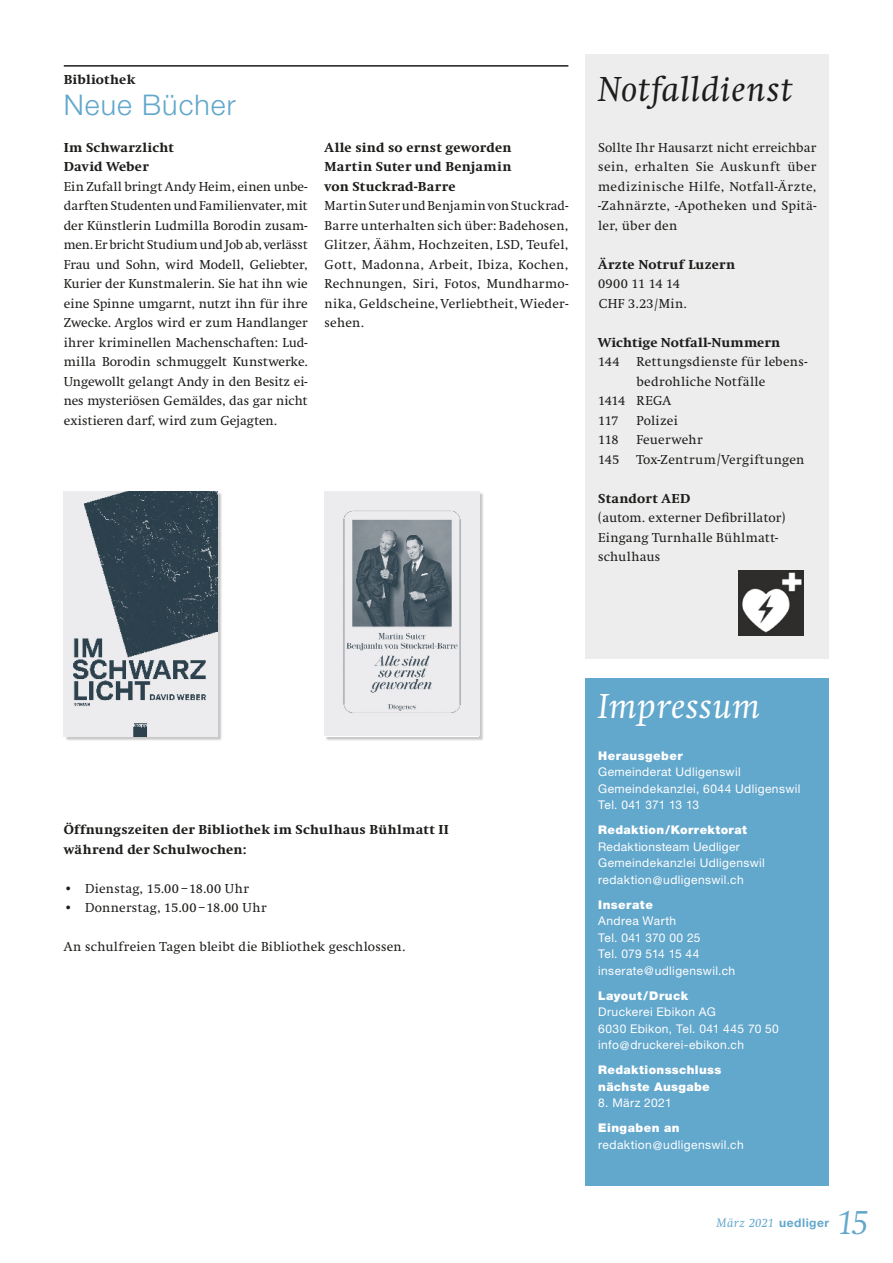
<style>
.page{position:relative;width:893px;height:1263px;background:#fff}
.page>*{position:absolute;margin:0;border:0;box-sizing:border-box;transform-origin:0 0}
.t1{font:italic 36px "Swift";letter-spacing:.025em;color:#1d1d1b}
.t2{font:italic 36px "Swift";letter-spacing:.02em;color:#fff}
.t3{font:italic 300 36px "Swift";color:#62a7cc}
.t4{font:300 28.5px "Helvetica Neue";letter-spacing:.04em;color:#62a7cc}
.t5{font:13.5px/19.5px "Swift";letter-spacing:.015em;color:#1d1d1b;text-align:justify}
.t6{font:800 13.5px/19.5px "Swift";letter-spacing:.02em;color:#1d1d1b}
.t7{font:italic 12.75px "Swift";letter-spacing:.045em;color:#62a7cc}
.t8{font:12px/16.5px "Helvetica Neue";letter-spacing:.03em;color:#fff}
.t9{font:900 12px/16.5px "Helvetica Neue";letter-spacing:.035em;color:#fff}
.s1{font-family:"Helvetica Neue";font-weight:700;font-style:normal;font-size:12px}
</style>
<div class="page">
<div style="left:585px;top:54px;width:244px;height:604px;background:#ededed"></div>
<img style="left:738px;top:570px;width:66px;height:66px">
<div style="left:585px;top:678px;width:244px;height:507px;background:#62a7cc"></div>
<hr style="left:64px;top:65px;width:504px;height:2px;background:#1d1d1b">
<div style="left:65px;top:492px;width:157px;height:249px;background:#1d1d1b;opacity:.25"></div>
<img style="left:64px;top:491px;width:154px;height:245px">
<div style="left:326px;top:492px;width:158px;height:250px;background:#1d1d1b;opacity:.25"></div>
<img style="left:325px;top:491px;width:154px;height:245px">
<p class="t6" style="left:64px;top:70px;width:73px">Bibliothek</p>
<h2 class="t4" style="left:64px;top:88px;width:174px">Neue Bücher</h2>
<p class="t6" style="left:64px;top:137px;width:112px">Im Schwarzlicht<br>David Weber</p>
<p class="t5" style="left:64px;top:177px;width:245px">Ein Zufall bringt Andy Heim, einen unbe&shy;darften Studenten und Familienvater, mit der Künstlerin Ludmilla Borodin zusam&shy;men. Er bricht Studium und Job ab, verlässt Frau und Sohn, wird Modell, Geliebter, Kurier der Kunstmalerin. Sie hat ihn wie eine Spinne umgarnt, nutzt ihn für ihre Zwecke. Arglos wird er zum Handlanger ihrer kriminellen Machenschaften: Lud&shy;milla Borodin schmuggelt Kunstwerke.<br>Ungewollt gelangt Andy in den Besitz ei&shy;nes mysteriösen Gemäldes, das gar nicht existieren darf, wird zum Gejagten.</p>
<p class="t6" style="left:325px;top:137px;width:188px;text-align:justify">Alle sind so ernst geworden Martin Suter und Benjamin von Stuckrad-Barre</p>
<p class="t5" style="left:325px;top:196px;width:245px">Martin Suter und Benjamin von Stuckrad-Barre unterhalten sich über: Badehosen, Glitzer, Äähm, Hochzeiten, LSD, Teufel, Gott, Madonna, Arbeit, Ibiza, Kochen, Rechnungen, Siri, Fotos, Mundharmo&shy;nika, Geldscheine, Verliebtheit, Wieder&shy;sehen.</p>
<h1 class="t1" style="left:598px;top:69px;width:195px">Notfalldienst</h1>
<p class="t5" style="left:598px;top:138px;width:220px">Sollte Ihr Hausarzt nicht erreichbar sein, erhalten Sie Auskunft über medizinische Hilfe, Notfall-Ärzte, -Zahnärzte, -Apotheken und Spitä&shy;ler, über den</p>
<p class="t6" style="left:598px;top:254px;width:138px">Ärzte Notruf Luzern</p>
<p class="t5" style="left:598px;top:274px;width:90px">0900 11 14 14<br>CHF 3.23/Min.</p>
<p class="t6" style="left:598px;top:332px;width:184px">Wichtige Notfall-Nummern</p>
<p class="t5" style="left:598px;top:352px;width:211px">144 Rettungsdienste für lebens-</p>
<p class="t5" style="left:636px;top:372px;width:130px">bedrohliche Notfälle</p>
<p class="t5" style="left:598px;top:391px;width:75px">1414 REGA</p>
<p class="t5" style="left:598px;top:411px;width:22px">117</p>
<p class="t5" style="left:636px;top:411px;width:43px">Polizei</p>
<p class="t5" style="left:598px;top:430px;width:22px">118</p>
<p class="t5" style="left:636px;top:430px;width:68px">Feuerwehr</p>
<p class="t5" style="left:598px;top:450px;width:23px">145</p>
<p class="t5" style="left:636px;top:450px;width:170px">Tox-Zentrum/Vergiftungen</p>
<p class="t6" style="left:598px;top:488px;width:94px">Standort AED</p>
<p class="t5" style="left:598px;top:508px;width:189px;text-align:left">(autom. externer Defibrillator)<br>Eingang Turnhalle Bühlmatt&shy;schulhaus</p>
<p class="t6" style="left:64px;top:820px;width:387px">Öffnungszeiten der Bibliothek im Schulhaus Bühlmatt II während der Schulwochen:</p>
<p class="t5" style="left:64px;top:879px;width:187px">• Dienstag, 15.00 –18.00 Uhr</p>
<p class="t5" style="left:64px;top:898px;width:204px">• Donnerstag, 15.00 –18.00 Uhr</p>
<p class="t5" style="left:64px;top:937px;width:343px">An schulfreien Tagen bleibt die Bibliothek geschlossen.</p>
<h1 class="t2" style="left:598px;top:687px;width:163px">Impressum</h1>
<p class="t9" style="left:598px;top:747px;width:86px">Herausgeber</p>
<p class="t8" style="left:598px;top:763px;width:204px">Gemeinderat Udligenswil<br>Gemeindekanzlei, 6044 Udligenswil<br>Tel. 041 371 13 13</p>
<p class="t9" style="left:598px;top:822px;width:150px">Redaktion/Korrektorat</p>
<p class="t8" style="left:598px;top:838px;width:168px">Redaktionsteam Uedliger<br>Gemeindekanzlei Udligenswil redaktion@udligenswil.ch</p>
<p class="t9" style="left:598px;top:896px;width:56px">Inserate</p>
<p class="t8" style="left:598px;top:912px;width:139px">Andrea Warth<br>Tel. 041 370 00 25<br>Tel. 079 514 15 44 inserate@udligenswil.ch</p>
<p class="t9" style="left:598px;top:987px;width:92px">Layout/Druck</p>
<p class="t8" style="left:598px;top:1003px;width:182px">Druckerei Ebikon AG<br>6030 Ebikon, Tel. 041 445 70 50 info@druckerei-ebikon.ch</p>
<p class="t9" style="left:598px;top:1062px;width:125px">Redaktionsschluss nächste Ausgabe</p>
<p class="t8" style="left:598px;top:1094px;width:75px">8. März 2021</p>
<p class="t9" style="left:598px;top:1120px;width:83px">Eingaben an</p>
<p class="t8" style="left:598px;top:1136px;width:147px">redaktion@udligenswil.ch</p>
<p class="t7" style="left:716px;top:1216px;width:114px">März 2021 <span class="s1">uedliger</span></p>
<h1 class="t3" style="left:838px;top:1202px;width:33px">15</h1>
</div>
